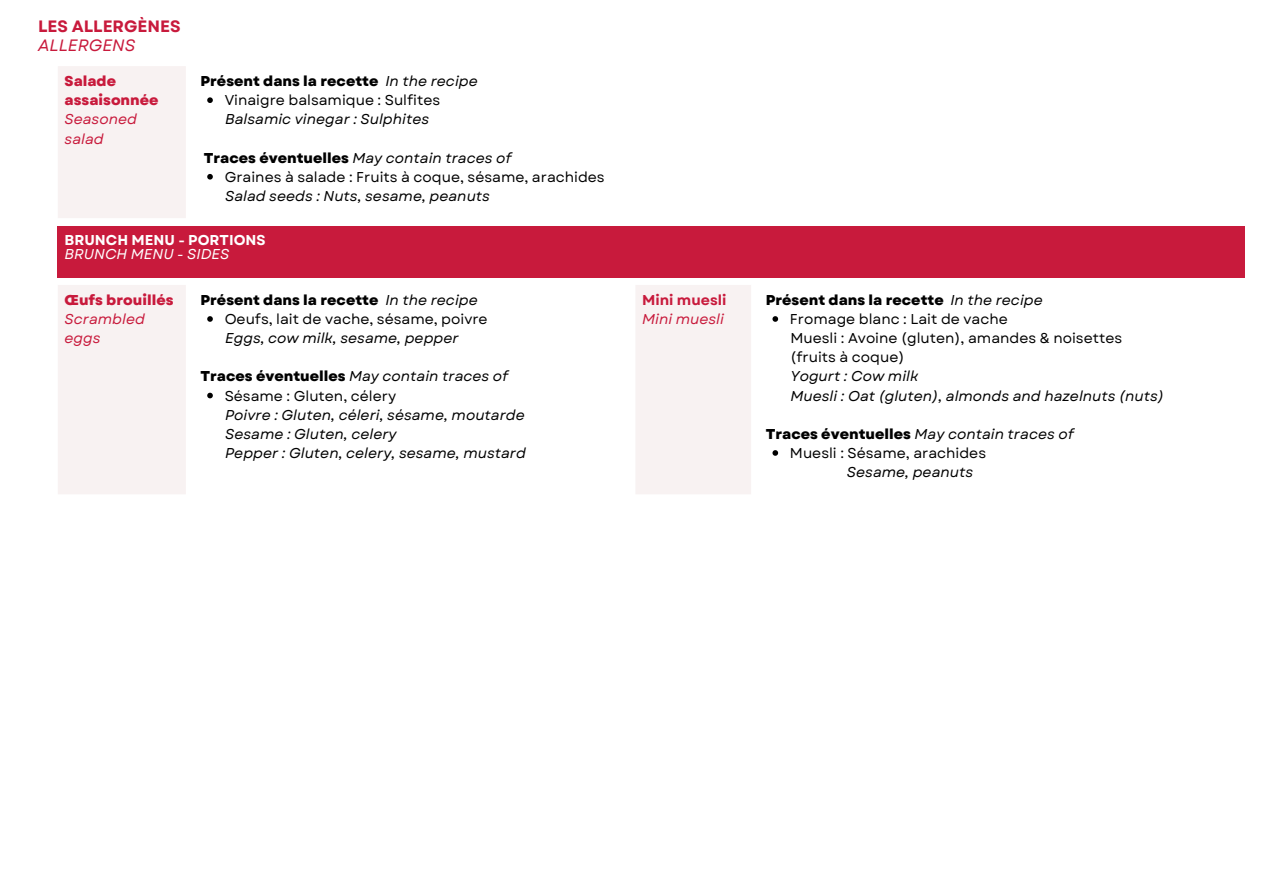
<style>
.page{position:relative;width:1263px;height:894px;background:#fff}
.page>*{position:absolute;margin:0;border:0;box-sizing:border-box;transform-origin:0 0}
.t1{font:700 16.5px "Garet";color:#c81a3c}
.t2{font:italic 16.5px "Garet";color:#c81a3c}
.t3{font:italic 14.25px "Garet";color:#000}
.t4{font:14.25px/19.2px "Garet";color:#000}
.t5{font:800 14.25px "Garet";color:#000}
.t6{font:italic 14.25px "Garet";color:#c81a3c}
.t7{font:800 14.25px/19.2px "Garet";color:#c81a3c}
.t8{font:700 14.25px "Garet";color:#fff}
.t9{font:italic 14.25px "Garet";color:#fff}
.t10{font:700 14.25px "Garet";color:#c81a3c}
.s1{font-weight:400;font-style:italic}
.s2{font-weight:800}
.s3{font-style:italic}
.s4{font-weight:800;font-style:normal}
</style>
<div class="page">
<svg style="left:58px;top:66px;width:693px;height:428px"></svg>
<div style="left:58px;top:226px;width:1187px;height:51px;background:#c81a3c"></div>
<svg style="left:207px;top:97px;width:6px;height:6px"></svg>
<svg style="left:207px;top:174px;width:6px;height:5px"></svg>
<svg style="left:207px;top:316px;width:6px;height:6px"></svg>
<svg style="left:207px;top:392px;width:6px;height:6px"></svg>
<svg style="left:772px;top:316px;width:6px;height:6px"></svg>
<svg style="left:772px;top:450px;width:6px;height:5px"></svg>
<p class="t1" style="left:38px;top:14px;width:144px">LES ALLERGÈNES</p>
<p class="t2" style="left:38px;top:33px;width:99px">ALLERGENS</p>
<p class="t5" style="left:200px;top:71px;width:279px">Présent dans la recette <span class="s1">In the recipe</span></p>
<p class="t4" style="left:225px;top:91px;width:217px">Vinaigre balsamique : Sulfites</p>
<p class="t3" style="left:225px;top:109px;width:205px">Balsamic vinegar : Sulphites</p>
<p class="t4" style="left:225px;top:148px;width:382px;text-indent:-21px"><span class="s2">Traces éventuelles</span> <span class="s3">May contain traces of<br></span>Graines à salade : Fruits à coque, sésame, arachides</p>
<p class="t3" style="left:225px;top:186px;width:266px">Salad seeds : Nuts, sesame, peanuts</p>
<p class="t8" style="left:65px;top:230px;width:203px">BRUNCH MENU - PORTIONS</p>
<p class="t9" style="left:65px;top:244px;width:166px">BRUNCH MENU - SIDES</p>
<p class="t7" style="left:65px;top:290px;width:110px">Œufs brouillés</p>
<p class="t6" style="left:65px;top:309px;width:82px">Scrambled</p>
<p class="t6" style="left:65px;top:328px;width:38px">eggs</p>
<h1 class="t7" style="left:65px;top:72px;width:96px">Salade assaisonnée</h1>
<p class="t6" style="left:65px;top:109px;width:74px">Seasoned</p>
<p class="t6" style="left:65px;top:128px;width:41px">salad</p>
<p class="t5" style="left:200px;top:289px;width:279px">Présent dans la recette <span class="s1">In the recipe</span></p>
<p class="t4" style="left:225px;top:309px;width:264px">Oeufs, lait de vache, sésame, poivre<br><span class="s3">Eggs, cow milk, sesame, pepper</span></p>
<p class="t3" style="left:200px;top:366px;width:309px"><span class="s4">Traces éventuelles</span> May contain traces of</p>
<p class="t4" style="left:225px;top:386px;width:173px">Sésame : Gluten, célery</p>
<p class="t3" style="left:225px;top:404px;width:301px">Poivre : Gluten, céleri, sésame, moutarde</p>
<p class="t3" style="left:225px;top:423px;width:173px">Sesame : Gluten, celery</p>
<p class="t3" style="left:225px;top:442px;width:302px">Pepper : Gluten, celery, sesame, mustard</p>
<p class="t10" style="left:642px;top:289px;width:86px">Mini muesli</p>
<p class="t6" style="left:642px;top:309px;width:83px">Mini muesli</p>
<p class="t5" style="left:766px;top:289px;width:279px">Présent dans la recette <span class="s1">In the recipe</span></p>
<p class="t4" style="left:790px;top:309px;width:219px">Fromage blanc : Lait de vache</p>
<p class="t4" style="left:790px;top:328px;width:333px">Muesli : Avoine (gluten), amandes &amp; noisettes</p>
<p class="t4" style="left:790px;top:348px;width:115px">(fruits à coque)</p>
<p class="t3" style="left:790px;top:366px;width:129px">Yogurt : Cow milk</p>
<p class="t3" style="left:790px;top:385px;width:375px">Muesli : Oat (gluten), almonds and hazelnuts (nuts)</p>
<p class="t3" style="left:766px;top:423px;width:309px"><span class="s4">Traces éventuelles</span> May contain traces of</p>
<p class="t4" style="left:790px;top:443px;width:198px">Muesli : Sésame, arachides</p>
<p class="t3" style="left:847px;top:462px;width:128px">Sesame, peanuts</p>
</div>
